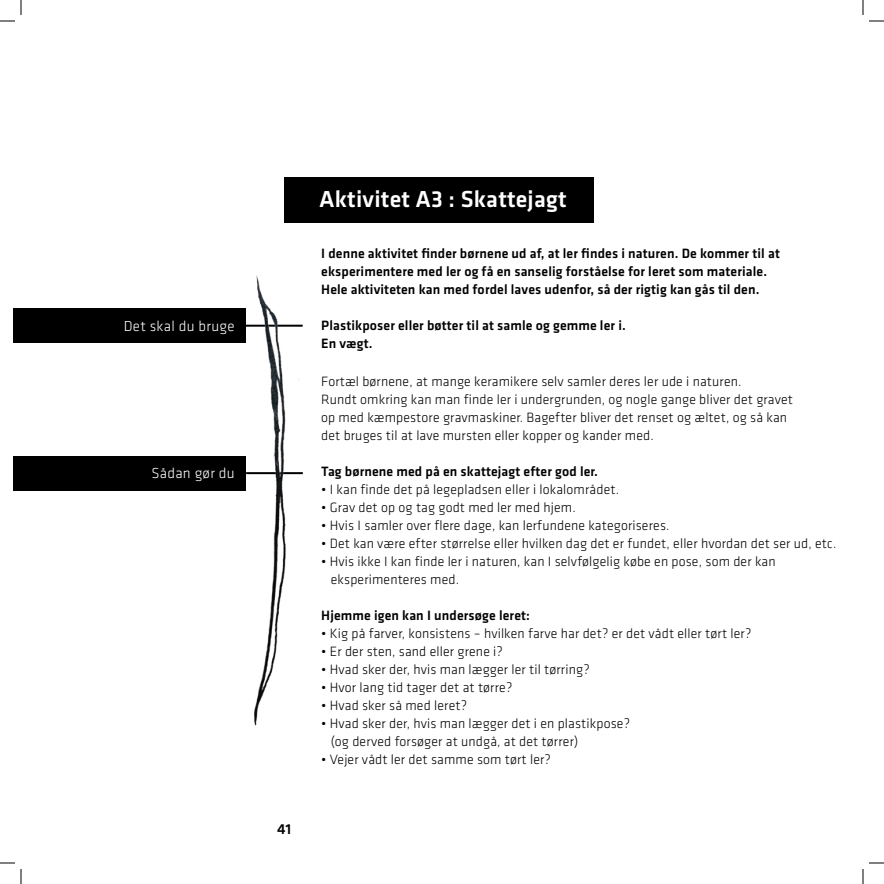
<style>
.page{position:relative;width:884px;height:884px;background:#fff}
.page>*{position:absolute;margin:0;border:0;box-sizing:border-box;transform-origin:0 0}
.t1{font:500 24px "Klavika";color:#fff}
.t2{font:300 15px "Klavika";letter-spacing:.02em;color:#fff}
.t3{font:500 15px "Klavika";color:#000}
.t4{font:300 14px/18px "Klavika";letter-spacing:.01em;color:#000}
.t5{font:500 14px/18px "Klavika";letter-spacing:.01em;color:#000}
</style>
<div class="page">
<div style="left:284px;top:177px;width:310px;height:45px;background:#000"></div>
<hr style="left:246px;top:325px;width:57px;height:2px;background:#000">
<div style="left:14px;top:309px;width:232px;height:34px;background:#000"></div>
<hr style="left:246px;top:472px;width:57px;height:2px;background:#000">
<div style="left:14px;top:456px;width:232px;height:34px;background:#000"></div>
<img style="left:252px;top:275px;width:48px;height:451px">
<svg style="left:0;top:0;width:22px;height:22px"></svg>
<svg style="left:0;top:862px;width:22px;height:22px"></svg>
<svg style="left:862px;top:0;width:22px;height:22px"></svg>
<svg style="left:862px;top:862px;width:22px;height:22px"></svg>
<p class="t2" style="left:124px;top:317px;width:112px">Det skal du bruge</p>
<p class="t2" style="left:151px;top:464px;width:85px">Sådan gør du</p>
<p class="t3" style="left:277px;top:819px;width:16px">41</p>
<h1 class="t1" style="left:319px;top:183px;width:249px">Aktivitet A3 : Skattejagt</h1>
<p class="t5" style="left:321px;top:244px;width:460px">I denne aktivitet finder børnene ud af, at ler findes i naturen. De kommer til at eksperimentere med ler og få en sanselig forståelse for leret som materiale.<br>Hele aktiviteten kan med fordel laves udenfor, så der rigtig kan gås til den.</p>
<p class="t5" style="left:321px;top:316px;width:306px">Plastikposer eller bøtter til at samle og gemme ler i.<br>En vægt.</p>
<p class="t4" style="left:321px;top:372px;width:473px">Fortæl børnene, at mange keramikere selv samler deres ler ude i naturen.<br>Rundt omkring kan man finde ler i undergrunden, og nogle gange bliver det gravet op med kæmpestore gravmaskiner. Bagefter bliver det renset og æltet, og så kan det bruges til at lave mursten eller kopper og kander med.</p>
<p class="t5" style="left:321px;top:462px;width:278px">Tag børnene med på en skattejagt efter god ler.</p>
<p class="t4" style="left:321px;top:481px;width:300px">• I kan finde det på legepladsen eller i lokalområdet.</p>
<p class="t4" style="left:321px;top:499px;width:256px">• Grav det op og tag godt med ler med hjem.</p>
<p class="t4" style="left:321px;top:517px;width:350px">• Hvis I samler over flere dage, kan lerfundene kategoriseres.</p>
<p class="t4" style="left:321px;top:535px;width:517px">• Det kan være efter størrelse eller hvilken dag det er fundet, eller hvordan det ser ud, etc.</p>
<p class="t4" style="left:331px;top:553px;width:446px;text-indent:-10px">• Hvis ikke I kan finde ler i naturen, kan I selvfølgelig købe en pose, som der kan eksperimenteres med.</p>
<p class="t5" style="left:321px;top:606px;width:210px">Hjemme igen kan I undersøge leret:</p>
<p class="t4" style="left:321px;top:625px;width:432px">• Kig på farver, konsistens – hvilken farve har det? er det vådt eller tørt ler?</p>
<p class="t4" style="left:321px;top:643px;width:183px">• Er der sten, sand eller grene i?</p>
<p class="t4" style="left:321px;top:661px;width:270px">• Hvad sker der, hvis man lægger ler til tørring?</p>
<p class="t4" style="left:321px;top:679px;width:193px">• Hvor lang tid tager det at tørre?</p>
<p class="t4" style="left:321px;top:697px;width:147px">• Hvad sker så med leret?</p>
<p class="t4" style="left:331px;top:715px;width:301px;text-indent:-10px">• Hvad sker der, hvis man lægger det i en plastikpose? (og derved forsøger at undgå, at det tørrer)</p>
<p class="t4" style="left:321px;top:751px;width:231px">• Vejer vådt ler det samme som tørt ler?</p>
</div>
